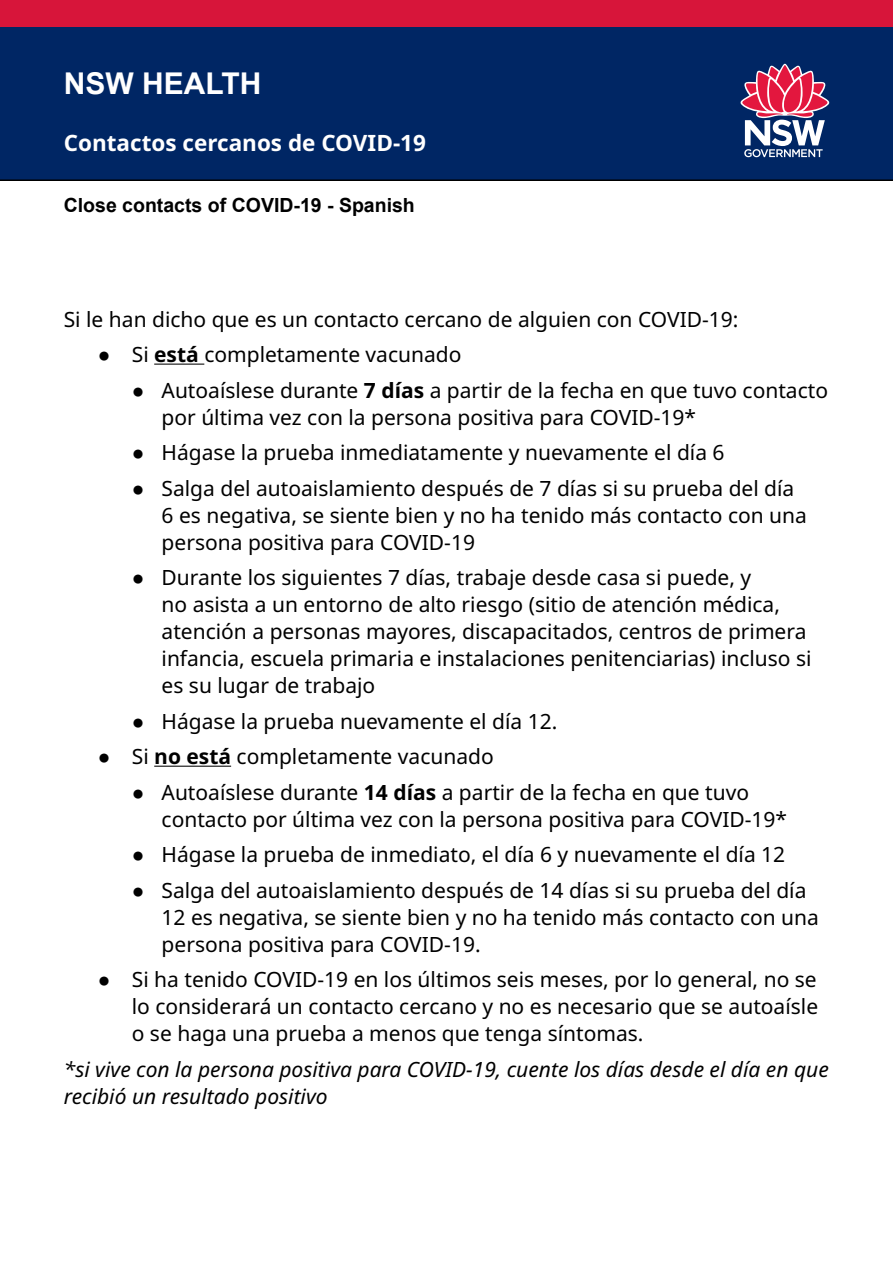
<style>
.page{position:relative;width:893px;height:1263px;background:#fff}
.page>*{position:absolute;margin:0;border:0;box-sizing:border-box;transform-origin:0 0}
.t1{font:700 30px "Arial";color:#fff}
.Head{font:700 22.5px "Noto Sans";color:#fff}
.Text{font:21px/27px "Noto Sans";color:#000}
.Text-2{font:italic 21px/27px "Noto Sans";color:#000}
.t2{font:700 19.5px "Arial";color:#000}
.s1{font-family:"Arial"}
.s2{font-weight:700}
</style>
<div class="page">
<img style="left:0;top:0;width:893px;height:180px">
<svg style="left:741px;top:64px;width:88px;height:93px"></svg>
<hr style="left:154px;top:364px;width:50px;height:1px;background:#000">
<hr style="left:154px;top:766px;width:77px;height:1px;background:#000">
<p class="t1" style="left:64px;top:64px;width:199px">NSW HEALTH</p>
<p class="Head" style="left:64px;top:127px;width:364px">Contactos cercanos de COVID-19</p>
<p class="t2" style="left:64px;top:192px;width:353px">Close contacts of COVID-19 - Spanish</p>
<p class="Text" style="left:64px;top:306px;width:676px">Si le han dicho que es un contacto cercano de alguien con COVID-19:</p>
<p class="Text" style="left:98px;top:341px;width:365px"><span class="s1">●</span> Si <span class="s2">está</span> completamente vacunado</p>
<p class="Text" style="left:162px;top:377px;width:668px;text-indent:-30px"><span class="s1">●</span> Autoaíslese durante <span class="s2">7 días</span> a partir de la fecha en que tuvo contacto por última vez con la persona positiva para COVID-19*</p>
<p class="Text" style="left:132px;top:439px;width:594px"><span class="s1">●</span> Hágase la prueba inmediatamente y nuevamente el día 6</p>
<p class="Text" style="left:162px;top:475px;width:647px;text-indent:-30px"><span class="s1">●</span> Salga del autoaislamiento después de 7 días si su prueba del día<br>6 es negativa, se siente bien y no ha tenido más contacto con una persona positiva para COVID-19</p>
<p class="Text" style="left:162px;top:564px;width:651px;text-indent:-30px"><span class="s1">●</span> Durante los siguientes 7 días, trabaje desde casa si puede, y<br>no asista a un entorno de alto riesgo (sitio de atención médica, atención a personas mayores, discapacitados, centros de primera infancia, escuela primaria e instalaciones penitenciarias) incluso si es su lugar de trabajo</p>
<p class="Text" style="left:132px;top:708px;width:427px"><span class="s1">●</span> Hágase la prueba nuevamente el día 12.</p>
<p class="Text" style="left:98px;top:743px;width:397px"><span class="s1">●</span> Si <span class="s2">no está</span> completamente vacunado</p>
<p class="Text" style="left:162px;top:779px;width:627px;text-indent:-30px"><span class="s1">●</span> Autoaíslese durante <span class="s2">14 días</span> a partir de la fecha en que tuvo contacto por última vez con la persona positiva para COVID-19*</p>
<p class="Text" style="left:132px;top:841px;width:655px"><span class="s1">●</span> Hágase la prueba de inmediato, el día 6 y nuevamente el día 12</p>
<p class="Text" style="left:162px;top:877px;width:659px;text-indent:-30px"><span class="s1">●</span> Salga del autoaislamiento después de 14 días si su prueba del día<br>12 es negativa, se siente bien y no ha tenido más contacto con una persona positiva para COVID-19.</p>
<p class="Text" style="left:132px;top:966px;width:688px;text-align:justify;text-indent:-34px"><span class="s1">●</span> Si ha tenido COVID-19 en los últimos seis meses, por lo general, no se lo considerará un contacto cercano y no es necesario que se autoaísle o se haga una prueba a menos que tenga síntomas.</p>
<p class="Text-2" style="left:64px;top:1056px;width:767px">*si vive con la persona positiva para COVID-19, cuente los días desde el día en que recibió un resultado positivo</p>
</div>
